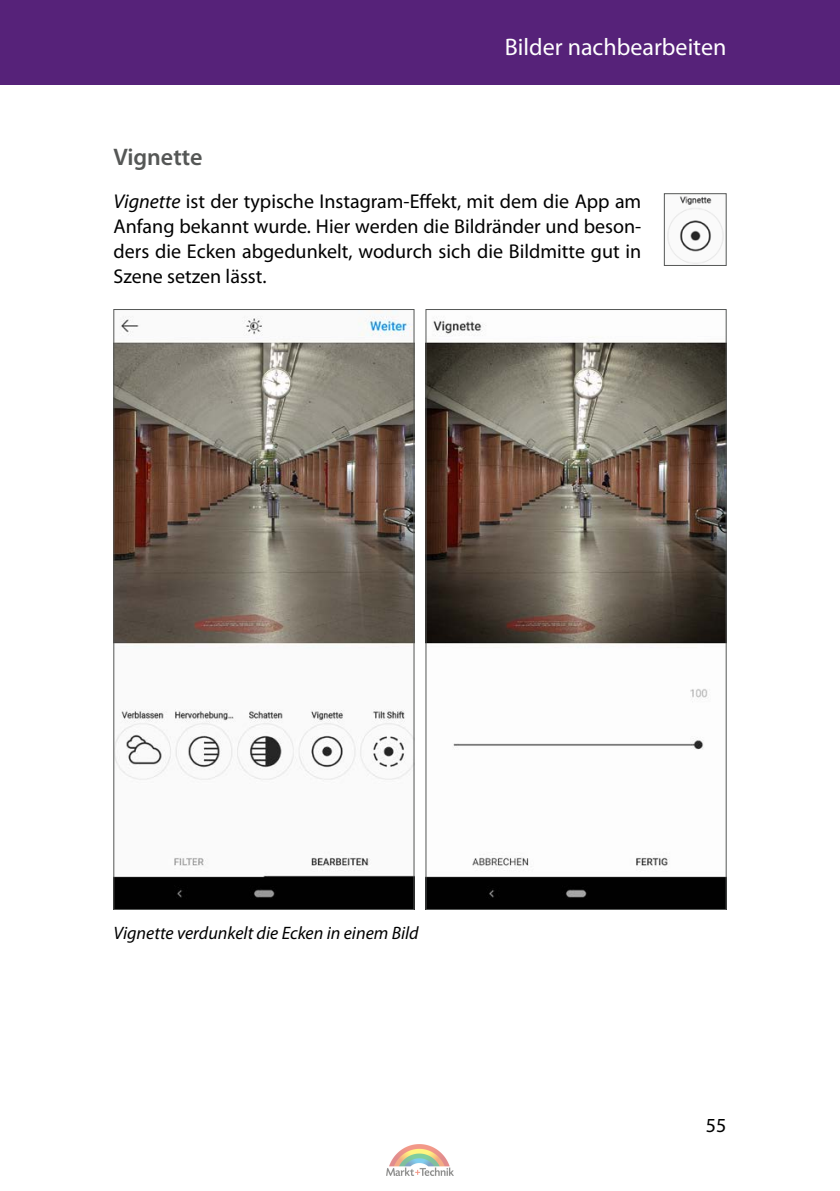
<style>
.page{position:relative;width:840px;height:1191px;background:#fff}
.page>*{position:absolute;margin:0;border:0;box-sizing:border-box;transform-origin:0 0}
.t1{font:24px "Myriad Pro";color:#fff}
.t2{font:600 24px "Myriad Pro";color:#555756}
.t3{font:20px/25px "Myriad Pro";color:#000;text-align:justify}
.t4{font:italic 18px "Myriad Pro";color:#000}
.s1{font-style:italic}
</style>
<div class="page">
<div style="left:0;top:0;width:839px;height:84px;background:#562279"></div>
<img style="left:115px;top:311px;width:297px;height:596px">
<img style="left:427px;top:317px;width:297px;height:590px">
<img style="left:667px;top:196px;width:57px;height:68px">
<div style="left:663px;top:193px;width:63px;height:73px;border:1px solid #555756"></div>
<img style="left:386px;top:1144px;width:67px;height:31px">
<p class="t1" style="left:504px;top:32px;width:223px">Bilder nachbearbeiten</p>
<p class="t2" style="left:113px;top:142px;width:90px">Vignette</p>
<p class="t3" style="left:113px;top:188px;width:529px"><span class="s1">Vignette</span> ist der typische Instagram-Effekt, mit dem die App am Anfang bekannt wurde. Hier werden die Bildränder und beson&shy;ders die Ecken abgedunkelt, wodurch sich die Bildmitte gut in Szene setzen lässt.</p>
<p class="t4" style="left:113px;top:922px;width:306px">Vignette verdunkelt die Ecken in einem Bild</p>
<p class="t3" style="left:705px;top:1112px;width:22px">55</p>
</div>
